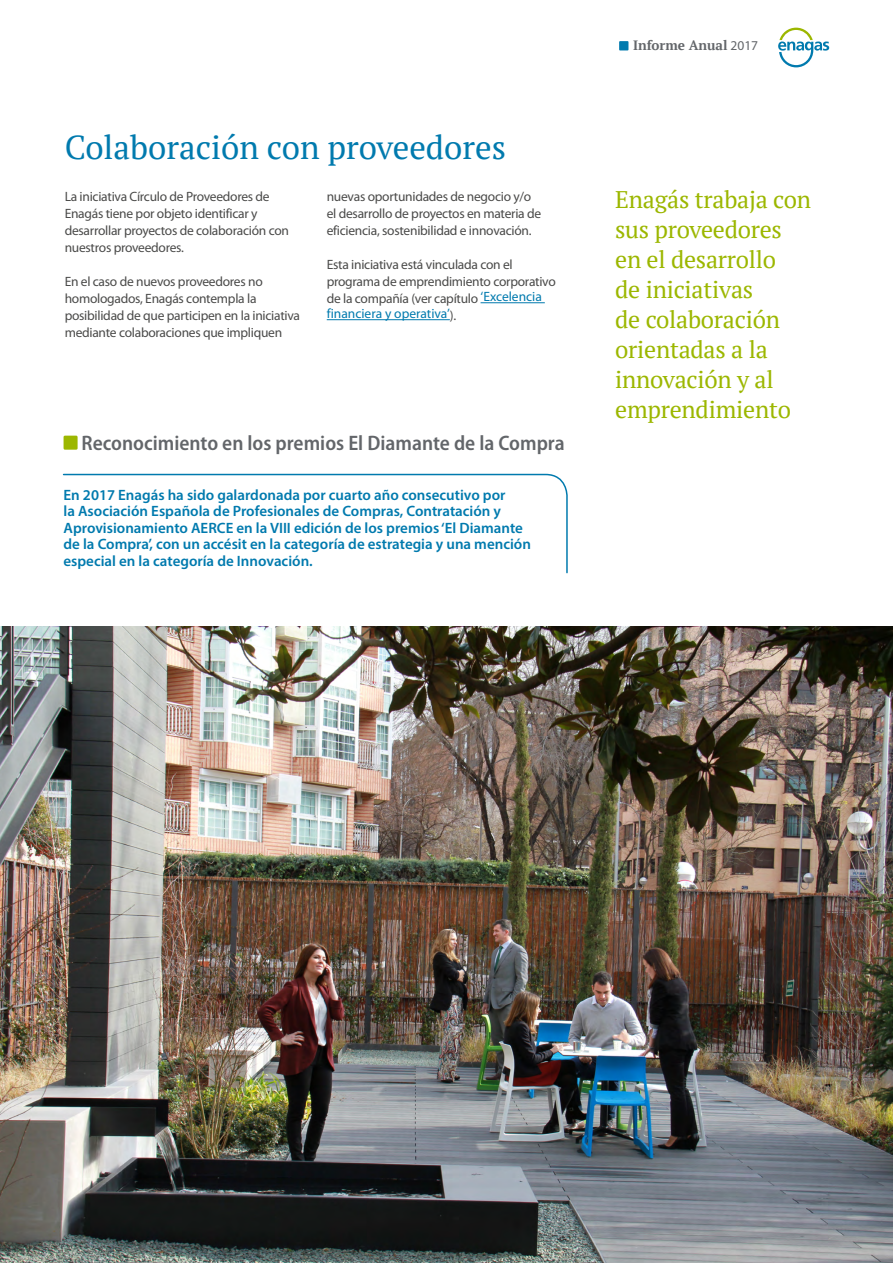
<style>
.page{position:relative;width:893px;height:1263px;background:#fff}
.page>*{position:absolute;margin:0;border:0;box-sizing:border-box;transform-origin:0 0}
.t1{font:33px "Enagas PT Serif";color:#007aae}
.t2{font:24px/30px "Enagas PT Serif";letter-spacing:-.01em;color:#9cb700}
.t3{font:600 semi-condensed 21px "Myriad Pro";color:#63666a}
.t4{font:600 15px/16.5px "Myriad Pro";color:#007aae}
.t5{font:13.5px/17px "Myriad Pro";letter-spacing:-.02em;color:#4a4a49}
.t6{font:13.5px "Myriad Pro";color:#007aae}
.t7{font:700 13.5px "Enagas PT Serif";color:#63666a}
.s1{color:#007aae}
.s2{color:#4a4a49}
.s3{font-family:"Myriad Pro";font-weight:400}
</style>
<div class="page">
<svg style="left:778px;top:28px;width:51px;height:39px"></svg>
<div style="left:619px;top:41px;width:9px;height:9px;background:#007aae"></div>
<hr style="left:481px;top:302px;width:64px;height:1px;background:#007aae">
<hr style="left:327px;top:319px;width:123px;height:1px;background:#007aae">
<svg style="left:62px;top:473px;width:506px;height:101px"></svg>
<div style="left:64px;top:436px;width:14px;height:14px;background:#9cb700"></div>
<img style="left:0;top:626px;width:893px;height:637px">
<h1 class="t1" style="left:65px;top:126px;width:443px">Colaboración con proveedores</h1>
<p class="t5" style="left:65px;top:188px;width:226px">La iniciativa Círculo de Proveedores de Enagás tiene por objeto identificar y desarrollar proyectos de colaboración con nuestros proveedores.</p>
<p class="t5" style="left:65px;top:273px;width:237px">En el caso de nuevos proveedores no homologados, Enagás contempla la posibilidad de que participen en la iniciativa mediante colaboraciones que impliquen</p>
<p class="t5" style="left:327px;top:188px;width:216px">nuevas oportunidades de negocio y/o el desarrollo de proyectos en materia de eficiencia, sostenibilidad e innovación.</p>
<p class="t5" style="left:327px;top:256px;width:231px">Esta iniciativa está vinculada con el programa de emprendimiento corporativo de la compañía (ver capítulo <span class="s1">‘Excelencia</span></p>
<p class="t6" style="left:327px;top:305px;width:131px">financiera y operativa’<span class="s2">).</span></p>
<h3 class="t3" style="left:82px;top:431px;width:485px">Reconocimiento en los premios El Diamante de la Compra</h3>
<p class="t4" style="left:64px;top:486px;width:469px">En 2017 Enagás ha sido galardonada por cuarto año consecutivo por<br>la Asociación Española de Profesionales de Compras, Contratación y Aprovisionamiento AERCE en la VIII edición de los premios ‘El Diamante de la Compra’, con un accésit en la categoría de estrategia y una mención especial en la categoría de Innovación.</p>
<p class="t7" style="left:633px;top:37px;width:127px">Informe Anual <span class="s3">2017</span></p>
<h2 class="t2" style="left:615px;top:185px;width:197px">Enagás trabaja con sus proveedores en el desarrollo<br>de iniciativas<br>de colaboración orientadas a la innovación y al emprendimiento</h2>
</div>
